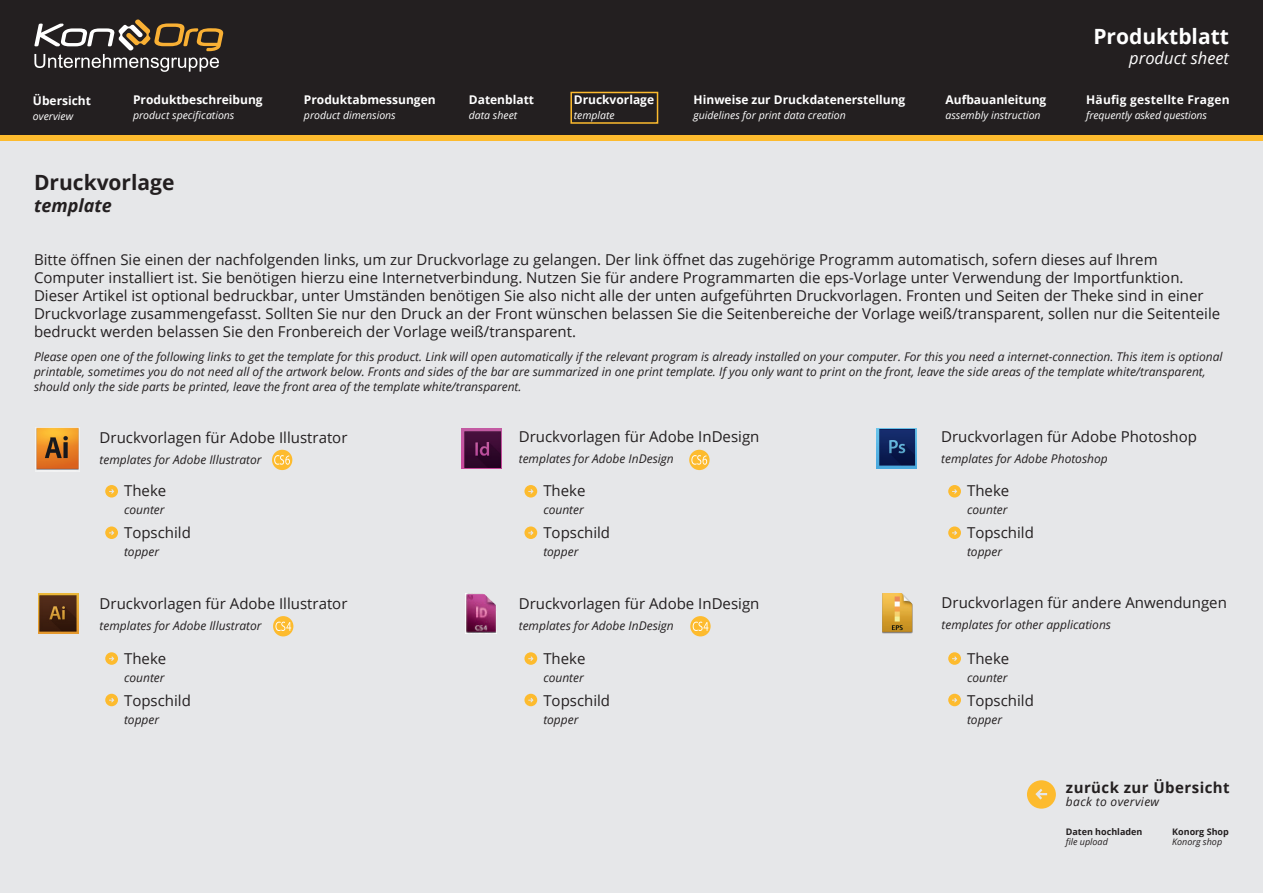
<style>
.page{position:relative;width:1263px;height:893px;background:#e6e7e9}
.page>*{position:absolute;margin:0;border:0;box-sizing:border-box;transform-origin:0 0}
.t1{font:700 21px "Open Sans";color:#fff}
.t2{font:700 21px "Open Sans";color:#231f20}
.t3{font:italic 700 18px "Open Sans";color:#231f20}
.t4{font:italic 16.5px "Open Sans";color:#fff}
.t5{font:15px/18px "Open Sans";color:#231f20}
.t6{font:700 15px "Open Sans";letter-spacing:.03em;color:#231f20}
.t7{font:italic 12px/15px "Open Sans";color:#231f20}
.t8{font:700 12px "Open Sans";color:#fff}
.t9{font:700 12px "Open Sans";letter-spacing:.02em;color:#fff}
.t10{font:italic 12px "Open Sans";letter-spacing:.03em;color:#231f20}
.t11{font:italic 10.5px "Open Sans";color:#fff}
.t12{font:700 9px "Open Sans";color:#231f20}
.t13{font:italic 9px "Open Sans";color:#231f20}
</style>
<div class="page">
<div style="left:0;top:0;width:1263px;height:140px;background:#231f20"></div>
<div style="left:0;top:135px;width:1263px;height:6px;background:#fdbb2e"></div>
<svg style="left:1027px;top:780px;width:29px;height:29px"></svg>
<svg style="left:34px;top:19px;width:190px;height:53px"></svg>
<div style="left:570px;top:92px;width:88px;height:32px;border:2px solid #fdbb2e"></div>
<div style="left:272px;top:450px;width:20px;height:20px;background:#fdbb2e;border-radius:50%"></div>
<div style="left:689px;top:450px;width:20px;height:20px;background:#fdbb2e;border-radius:50%"></div>
<div style="left:273px;top:616px;width:20px;height:20px;background:#fdbb2e;border-radius:50%"></div>
<div style="left:690px;top:616px;width:21px;height:20px;background:#fdbb2e;border-radius:50%"></div>
<img style="left:36px;top:428px;width:44px;height:44px">
<img style="left:462px;top:429px;width:39px;height:40px">
<img style="left:876px;top:429px;width:40px;height:40px">
<img style="left:38px;top:593px;width:41px;height:41px">
<img style="left:882px;top:593px;width:31px;height:41px">
<svg style="left:275px;top:622px;width:16px;height:9px"></svg>
<svg style="left:693px;top:622px;width:15px;height:9px"></svg>
<svg style="left:274px;top:455px;width:16px;height:10px"></svg>
<svg style="left:691px;top:455px;width:16px;height:10px"></svg>
<img style="left:465px;top:594px;width:31px;height:40px">
<svg style="left:481px;top:593px;width:15px;height:14px"></svg>
<svg style="left:900px;top:593px;width:13px;height:11px"></svg>
<svg style="left:105px;top:526px;width:13px;height:13px"></svg>
<svg style="left:105px;top:694px;width:13px;height:12px"></svg>
<svg style="left:524px;top:526px;width:13px;height:13px"></svg>
<svg style="left:524px;top:694px;width:13px;height:12px"></svg>
<svg style="left:948px;top:526px;width:13px;height:13px"></svg>
<svg style="left:948px;top:694px;width:13px;height:12px"></svg>
<svg style="left:105px;top:485px;width:13px;height:12px"></svg>
<svg style="left:105px;top:652px;width:13px;height:13px"></svg>
<svg style="left:524px;top:485px;width:13px;height:12px"></svg>
<svg style="left:524px;top:652px;width:13px;height:13px"></svg>
<svg style="left:948px;top:485px;width:13px;height:12px"></svg>
<svg style="left:948px;top:652px;width:13px;height:13px"></svg>
<p class="t8" style="left:33px;top:92px;width:60px">Übersicht</p>
<p class="t11" style="left:33px;top:109px;width:42px">overview</p>
<p class="t8" style="left:133px;top:91px;width:131px">Produktbeschreibung</p>
<p class="t11" style="left:133px;top:108px;width:103px">product specifications</p>
<p class="t8" style="left:304px;top:91px;width:133px">Produktabmessungen</p>
<p class="t11" style="left:304px;top:108px;width:93px">product dimensions</p>
<p class="t8" style="left:469px;top:91px;width:67px">Datenblatt</p>
<p class="t11" style="left:469px;top:108px;width:50px">data sheet</p>
<p class="t8" style="left:574px;top:91px;width:82px">Druckvorlage</p>
<p class="t11" style="left:574px;top:108px;width:42px">template</p>
<p class="t8" style="left:694px;top:91px;width:213px">Hinweise zur Druckdatenerstellung</p>
<p class="t11" style="left:694px;top:108px;width:154px">guidelines for print data creation</p>
<p class="t8" style="left:945px;top:91px;width:102px">Aufbauanleitung</p>
<p class="t11" style="left:945px;top:108px;width:97px">assembly instruction</p>
<h1 class="t1" style="left:1093px;top:22px;width:137px">Produktblatt</h1>
<p class="t4" style="left:1129px;top:47px;width:101px">product sheet</p>
<p class="t9" style="left:1086px;top:91px;width:145px">Häufig gestellte Fragen</p>
<p class="t11" style="left:1086px;top:108px;width:122px">frequently asked questions</p>
<h1 class="t2" style="left:34px;top:168px;width:142px">Druckvorlage</h1>
<p class="t3" style="left:34px;top:193px;width:79px">template</p>
<p class="t5" style="left:34px;top:250px;width:1188px">Bitte öffnen Sie einen der nachfolgenden links, um zur Druckvorlage zu gelangen. Der link öffnet das zugehörige Programm automatisch, sofern dieses auf Ihrem Computer installiert ist. Sie benötigen hierzu eine Internetverbindung. Nutzen Sie für andere Programmarten die eps-Vorlage unter Verwendung der Importfunktion.<br>Dieser Artikel ist optional bedruckbar, unter Umständen benötigen Sie also nicht alle der unten aufgeführten Druckvorlagen. Fronten und Seiten der Theke sind in einer Druckvorlage zusammengefasst. Sollten Sie nur den Druck an der Front wünschen belassen Sie die Seitenbereiche der Vorlage weiß/transparent, sollen nur die Seitenteile bedruckt werden belassen Sie den Fronbereich der Vorlage weiß/transparent.</p>
<p class="t7" style="left:34px;top:349px;width:1190px">Please open one of the following links to get the template for this product. Link will open automatically if the relevant program is already installed on your computer. For this you need a internet-connection. This item is optional printable, sometimes you do not need all of the artwork below. Fronts and sides of the bar are summarized in one print template. If you only want to print on the front, leave the side areas of the template white/transparent, should only the side parts be printed, leave the front area of the template white/transparent.</p>
<p class="t5" style="left:100px;top:428px;width:249px">Druckvorlagen für Adobe Illustrator</p>
<p class="t7" style="left:100px;top:452px;width:163px">templates for Adobe Illustrator</p>
<p class="t5" style="left:124px;top:481px;width:44px">Theke</p>
<p class="t7" style="left:124px;top:502px;width:42px">counter</p>
<p class="t5" style="left:124px;top:523px;width:68px">Topschild</p>
<p class="t7" style="left:124px;top:544px;width:37px">topper</p>
<p class="t5" style="left:519px;top:427px;width:242px">Druckvorlagen für Adobe InDesign</p>
<p class="t7" style="left:519px;top:451px;width:156px">templates for Adobe InDesign</p>
<p class="t5" style="left:941px;top:427px;width:257px">Druckvorlagen für Adobe Photoshop</p>
<p class="t7" style="left:941px;top:451px;width:168px">templates for Adobe Photoshop</p>
<p class="t5" style="left:543px;top:481px;width:44px">Theke</p>
<p class="t7" style="left:543px;top:502px;width:42px">counter</p>
<p class="t5" style="left:543px;top:523px;width:68px">Topschild</p>
<p class="t7" style="left:543px;top:544px;width:37px">topper</p>
<p class="t5" style="left:967px;top:481px;width:44px">Theke</p>
<p class="t7" style="left:967px;top:502px;width:42px">counter</p>
<p class="t5" style="left:967px;top:523px;width:68px">Topschild</p>
<p class="t7" style="left:967px;top:544px;width:37px">topper</p>
<p class="t5" style="left:100px;top:594px;width:249px">Druckvorlagen für Adobe Illustrator</p>
<p class="t7" style="left:100px;top:617px;width:163px">templates for Adobe Illustrator</p>
<p class="t5" style="left:124px;top:649px;width:44px">Theke</p>
<p class="t7" style="left:124px;top:669px;width:42px">counter</p>
<p class="t5" style="left:124px;top:691px;width:68px">Topschild</p>
<p class="t7" style="left:124px;top:711px;width:37px">topper</p>
<p class="t5" style="left:519px;top:594px;width:242px">Druckvorlagen für Adobe InDesign</p>
<p class="t7" style="left:519px;top:617px;width:156px">templates for Adobe InDesign</p>
<p class="t5" style="left:543px;top:649px;width:44px">Theke</p>
<p class="t7" style="left:543px;top:669px;width:42px">counter</p>
<p class="t5" style="left:543px;top:691px;width:68px">Topschild</p>
<p class="t7" style="left:543px;top:711px;width:37px">topper</p>
<p class="t5" style="left:942px;top:593px;width:287px">Druckvorlagen für andere Anwendungen</p>
<p class="t7" style="left:942px;top:617px;width:171px">templates for other applications</p>
<p class="t5" style="left:967px;top:649px;width:44px">Theke</p>
<p class="t7" style="left:967px;top:669px;width:42px">counter</p>
<p class="t5" style="left:967px;top:691px;width:68px">Topschild</p>
<p class="t7" style="left:967px;top:711px;width:37px">topper</p>
<p class="t6" style="left:1066px;top:777px;width:165px">zurück zur Übersicht</p>
<p class="t10" style="left:1066px;top:794px;width:95px">back to overview</p>
<p class="t12" style="left:1172px;top:825px;width:58px">Konorg Shop</p>
<p class="t13" style="left:1172px;top:836px;width:52px">Konorg shop</p>
<p class="t12" style="left:1066px;top:825px;width:78px">Daten hochladen</p>
<p class="t13" style="left:1066px;top:836px;width:44px">file upload</p>
</div>
